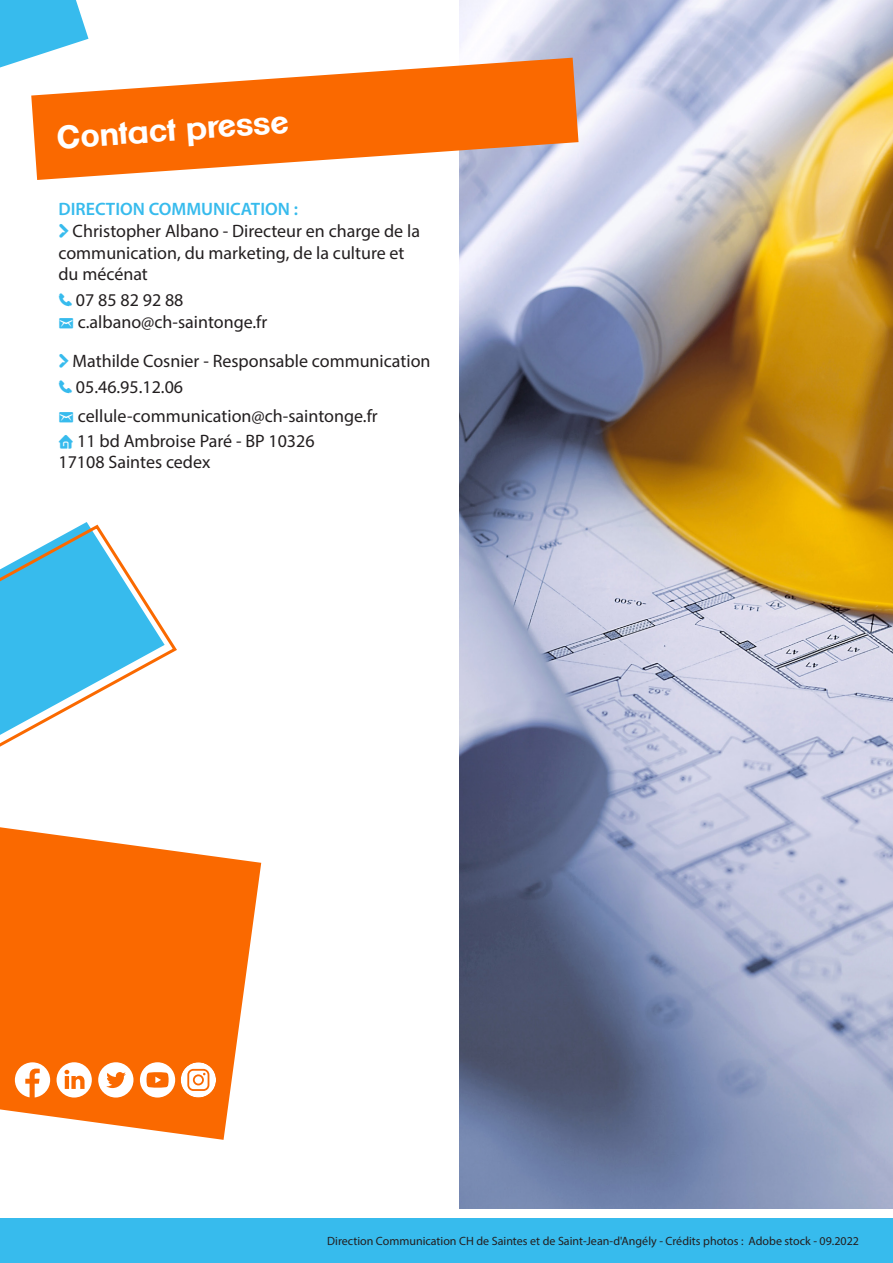
<style>
.page{position:relative;width:893px;height:1263px;background:#fff}
.page>*{position:absolute;margin:0;border:0;box-sizing:border-box;transform-origin:0 0}
.t1{font:700 31.8px "Clemente P Dam";color:#fff}
.t2{font:18px/21.6px "Myriad Pro";color:#231f20}
.t3{font:600 18px "Myriad Pro";color:#37bbed}
.t4{font:12px "Myriad Pro";color:#231f20}
.s1{font-family:"Breezi Icon Set";color:#37bbed}
</style>
<div class="page">
<div style="left:0;top:1218px;width:893px;height:45px;background:#37bbed"></div>
<img style="left:459px;top:0;width:434px;height:1209px">
<svg style="left:31px;top:58px;width:547px;height:122px;fill:#fa6900"></svg>
<svg style="left:0;top:827px;width:261px;height:313px;fill:#fa6900"></svg>
<svg style="left:0;top:522px;width:177px;height:225px"></svg>
<svg style="left:0;top:0;width:88px;height:67px"></svg>
<svg style="left:181px;top:1062px;width:35px;height:35px"></svg>
<svg style="left:15px;top:1062px;width:35px;height:35px"></svg>
<svg style="left:57px;top:1062px;width:35px;height:35px"></svg>
<svg style="left:98px;top:1062px;width:35px;height:35px"></svg>
<svg style="left:140px;top:1062px;width:35px;height:35px"></svg>
<p class="t1" style="left:55px;top:118px;width:234px;rotate:-4deg">Contact presse</p>
<p class="t3" style="left:58px;top:198px;width:241px">DIRECTION COMMUNICATION :</p>
<p class="t2" style="left:58px;top:220px;width:363px"><span class="s1">&gt;</span> Christopher Albano - Directeur en charge de la communication, du marketing, de la culture et</p>
<p class="t2" style="left:58px;top:263px;width:91px">du mécénat</p>
<p class="t2" style="left:58px;top:289px;width:127px"><span class="s1">A</span> 07 85 82 92 88</p>
<p class="t2" style="left:58px;top:311px;width:210px"><span class="s1">m</span> c.albano@ch-saintonge.fr</p>
<p class="t2" style="left:58px;top:350px;width:374px"><span class="s1">&gt;</span> Mathilde Cosnier - Responsable communication</p>
<p class="t2" style="left:58px;top:376px;width:126px"><span class="s1">A</span> 05.46.95.12.06</p>
<p class="t2" style="left:58px;top:405px;width:321px"><span class="s1">m</span> cellule-communication@ch-saintonge.fr</p>
<p class="t2" style="left:58px;top:429px;width:258px"><span class="s1">h</span> 11 bd Ambroise Paré - BP 10326</p>
<p class="t2" style="left:58px;top:451px;width:153px">17108 Saintes cedex</p>
<p class="t4" style="left:327px;top:1234px;width:533px">Direction Communication CH de Saintes et de Saint-Jean-d'Angély - Crédits photos : Adobe stock - 09.2022</p>
</div>
